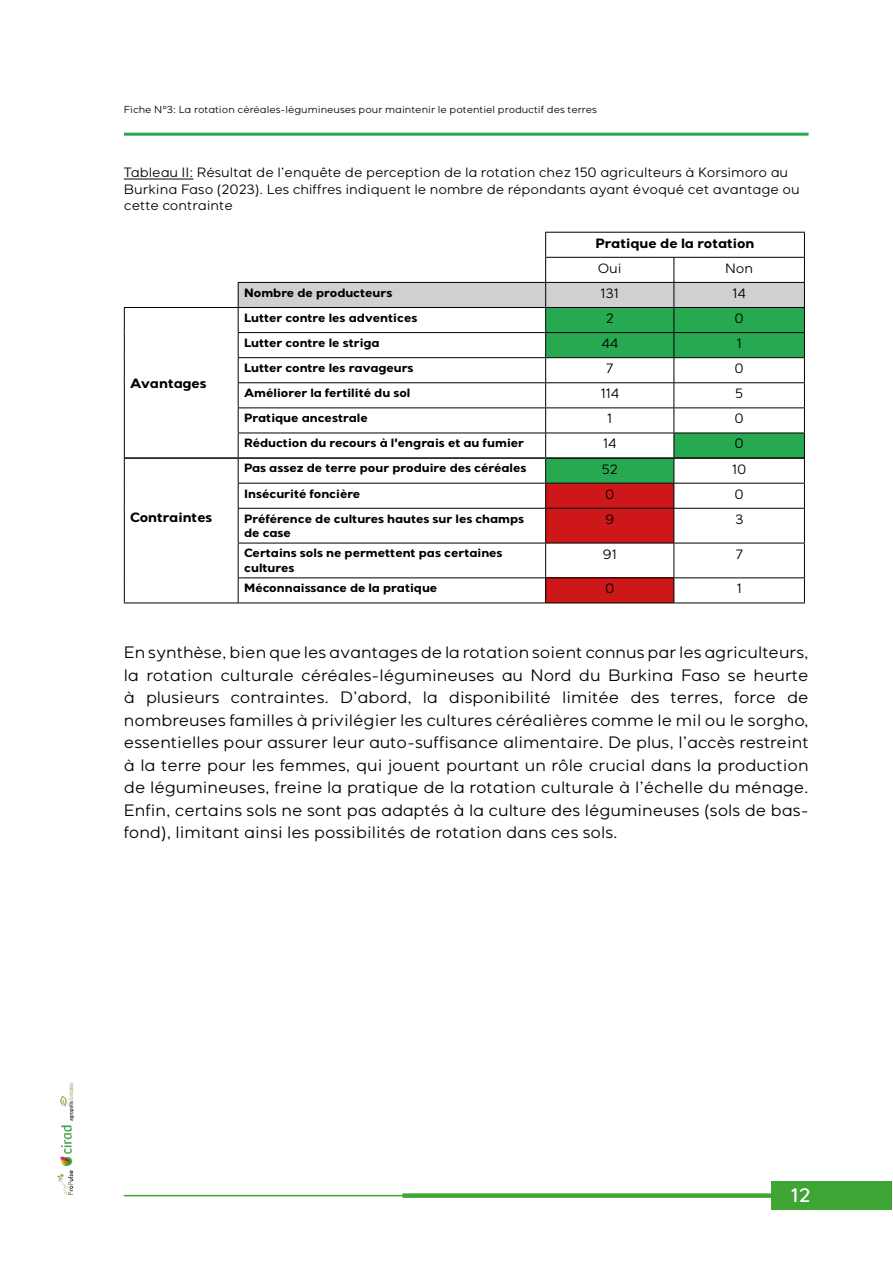
<style>
.page{position:relative;width:893px;height:1263px;background:#fff}
.page>*{position:absolute;margin:0;border:0;box-sizing:border-box;transform-origin:0 0}
.t1{font:500 19.5px "Giga Sans";color:#fff}
.t2{font:16.5px/22.5px "Giga Sans";color:#000;text-align:justify}
.t3{font:13.5px/16.2px "Giga Sans";color:#000}
.t4{font:700 13.5px "Giga Sans";color:#000}
.t5{font:700 12px/14.4px "Giga Sans";color:#000}
.t6{font:10.2px "Giga Sans";color:#000}
</style>
<div class="page">
<div style="left:771px;top:1181px;width:121px;height:29px;background:#3fa535"></div>
<div style="left:402px;top:1193px;width:370px;height:5px;background:#3fa535"></div>
<hr style="left:124px;top:1195px;width:661px;height:1px;background:#3fa535">
<img style="left:57px;top:1083px;width:17px;height:112px">
<hr style="left:124px;top:133px;width:685px;height:3px;background:#28a951">
<hr style="left:124px;top:179px;width:69px;height:1px;background:#000">
<div style="left:546px;top:578px;width:128px;height:25px;background:#cd1719"></div>
<hr style="left:545px;top:232px;width:129px;height:1px;background:#000">
<hr style="left:674px;top:232px;width:131px;height:1px;background:#000">
<hr style="left:124px;top:307px;width:114px;height:1px;background:#000">
<svg style="left:124px;top:308px;width:1px;height:200px"></svg>
<hr style="left:124px;top:508px;width:1px;height:35px;background:#000">
<hr style="left:124px;top:543px;width:1px;height:35px;background:#000">
<svg style="left:124px;top:578px;width:1px;height:25px"></svg>
<hr style="left:124px;top:603px;width:114px;height:1px;background:#000">
<svg style="left:238px;top:233px;width:567px;height:310px"></svg>
<hr style="left:238px;top:508px;width:308px;height:1px;background:#000">
<hr style="left:238px;top:509px;width:1px;height:34px;background:#000">
<hr style="left:546px;top:508px;width:128px;height:1px;background:#000">
<hr style="left:545px;top:509px;width:1px;height:34px;background:#000">
<hr style="left:674px;top:508px;width:131px;height:1px;background:#000">
<hr style="left:674px;top:509px;width:1px;height:34px;background:#000">
<hr style="left:804px;top:509px;width:1px;height:34px;background:#000">
<hr style="left:238px;top:543px;width:308px;height:1px;background:#000">
<hr style="left:238px;top:543px;width:1px;height:34px;background:#000">
<hr style="left:546px;top:543px;width:128px;height:1px;background:#000">
<hr style="left:545px;top:543px;width:1px;height:34px;background:#000">
<hr style="left:674px;top:543px;width:131px;height:1px;background:#000">
<hr style="left:674px;top:543px;width:1px;height:34px;background:#000">
<hr style="left:804px;top:543px;width:1px;height:34px;background:#000">
<hr style="left:238px;top:577px;width:308px;height:1px;background:#000">
<svg style="left:238px;top:578px;width:1px;height:25px"></svg>
<hr style="left:546px;top:577px;width:128px;height:1px;background:#000">
<svg style="left:545px;top:578px;width:1px;height:25px"></svg>
<hr style="left:674px;top:577px;width:131px;height:1px;background:#000">
<svg style="left:674px;top:578px;width:1px;height:25px"></svg>
<svg style="left:804px;top:578px;width:1px;height:25px"></svg>
<hr style="left:238px;top:603px;width:308px;height:1px;background:#000">
<hr style="left:546px;top:603px;width:128px;height:1px;background:#000">
<hr style="left:674px;top:603px;width:131px;height:1px;background:#000">
<hr style="left:238px;top:457px;width:308px;height:2px;background:#000">
<hr style="left:546px;top:457px;width:128px;height:2px;background:#000">
<hr style="left:674px;top:457px;width:130px;height:2px;background:#000">
<hr style="left:125px;top:457px;width:113px;height:2px;background:#000">
<p class="t6" style="left:124px;top:103px;width:475px">Fiche N°3: La rotation céréales-légumineuses pour maintenir le potentiel productif des terres</p>
<p class="t3" style="left:124px;top:165px;width:677px">Tableau II: Résultat de l’enquête de perception de la rotation chez 150 agriculteurs à Korsimoro au<br>Burkina Faso (2023). Les chiffres indiquent le nombre de répondants ayant évoqué cet avantage ou cette contrainte</p>
<p class="t4" style="left:595px;top:235px;width:161px">Pratique de la rotation</p>
<p class="t3" style="left:598px;top:260px;width:26px">Oui</p>
<p class="t3" style="left:725px;top:260px;width:30px">Non</p>
<p class="t5" style="left:244px;top:286px;width:150px">Nombre de producteurs</p>
<p class="t3" style="left:601px;top:285px;width:20px">131</p>
<p class="t3" style="left:733px;top:285px;width:15px">14</p>
<p class="t4" style="left:130px;top:375px;width:78px">Avantages</p>
<p class="t4" style="left:130px;top:509px;width:84px">Contraintes</p>
<p class="t5" style="left:244px;top:311px;width:175px">Lutter contre les adventices</p>
<p class="t3" style="left:606px;top:311px;width:9px">2</p>
<p class="t3" style="left:734px;top:311px;width:11px">0</p>
<p class="t5" style="left:244px;top:336px;width:137px">Lutter contre le striga</p>
<p class="t3" style="left:602px;top:336px;width:18px">44</p>
<p class="t3" style="left:737px;top:336px;width:7px">1</p>
<p class="t5" style="left:244px;top:361px;width:171px">Lutter contre les ravageurs</p>
<p class="t3" style="left:606px;top:361px;width:9px">7</p>
<p class="t3" style="left:734px;top:361px;width:11px">0</p>
<p class="t5" style="left:244px;top:386px;width:168px">Améliorer la fertilité du sol</p>
<p class="t3" style="left:601px;top:386px;width:20px">114</p>
<p class="t3" style="left:735px;top:386px;width:9px">5</p>
<p class="t5" style="left:244px;top:411px;width:125px">Pratique ancestrale</p>
<p class="t3" style="left:607px;top:411px;width:7px">1</p>
<p class="t3" style="left:734px;top:411px;width:11px">0</p>
<p class="t5" style="left:244px;top:436px;width:281px">Réduction du recours à l'engrais et au fumier</p>
<p class="t3" style="left:603px;top:436px;width:15px">14</p>
<p class="t3" style="left:734px;top:436px;width:11px">0</p>
<p class="t5" style="left:244px;top:461px;width:284px">Pas assez de terre pour produire des céréales</p>
<p class="t3" style="left:602px;top:461px;width:17px">52</p>
<p class="t3" style="left:732px;top:461px;width:16px">10</p>
<p class="t5" style="left:244px;top:486px;width:118px">Insécurité foncière</p>
<p class="t3" style="left:605px;top:486px;width:11px">0</p>
<p class="t3" style="left:734px;top:486px;width:11px">0</p>
<p class="t5" style="left:244px;top:511px;width:282px">Préférence de cultures hautes sur les champs de case</p>
<p class="t3" style="left:605px;top:511px;width:10px">9</p>
<p class="t3" style="left:735px;top:511px;width:10px">3</p>
<p class="t5" style="left:244px;top:546px;width:260px">Certains sols ne permettent pas certaines cultures</p>
<p class="t3" style="left:603px;top:546px;width:15px">91</p>
<p class="t3" style="left:735px;top:546px;width:9px">7</p>
<p class="t5" style="left:244px;top:581px;width:195px">Méconnaissance de la pratique</p>
<p class="t3" style="left:605px;top:581px;width:11px">0</p>
<p class="t3" style="left:737px;top:581px;width:7px">1</p>
<p class="t2" style="left:124px;top:642px;width:686px">En synthèse, bien que les avantages de la rotation soient connus par les agriculteurs, la rotation culturale céréales-légumineuses au Nord du Burkina Faso se heurte à plusieurs contraintes. D’abord, la disponibilité limitée des terres, force de nombreuses familles à privilégier les cultures céréalières comme le mil ou le sorgho, essentielles pour assurer leur auto-suffisance alimentaire. De plus, l’accès restreint à la terre pour les femmes, qui jouent pourtant un rôle crucial dans la production de légumineuses, freine la pratique de la rotation culturale à l’échelle du ménage.<br>Enfin, certains sols ne sont pas adaptés à la culture des légumineuses (sols de bas&shy;fond), limitant ainsi les possibilités de rotation dans ces sols.</p>
<p class="t1" style="left:791px;top:1183px;width:21px">12</p>
</div>
